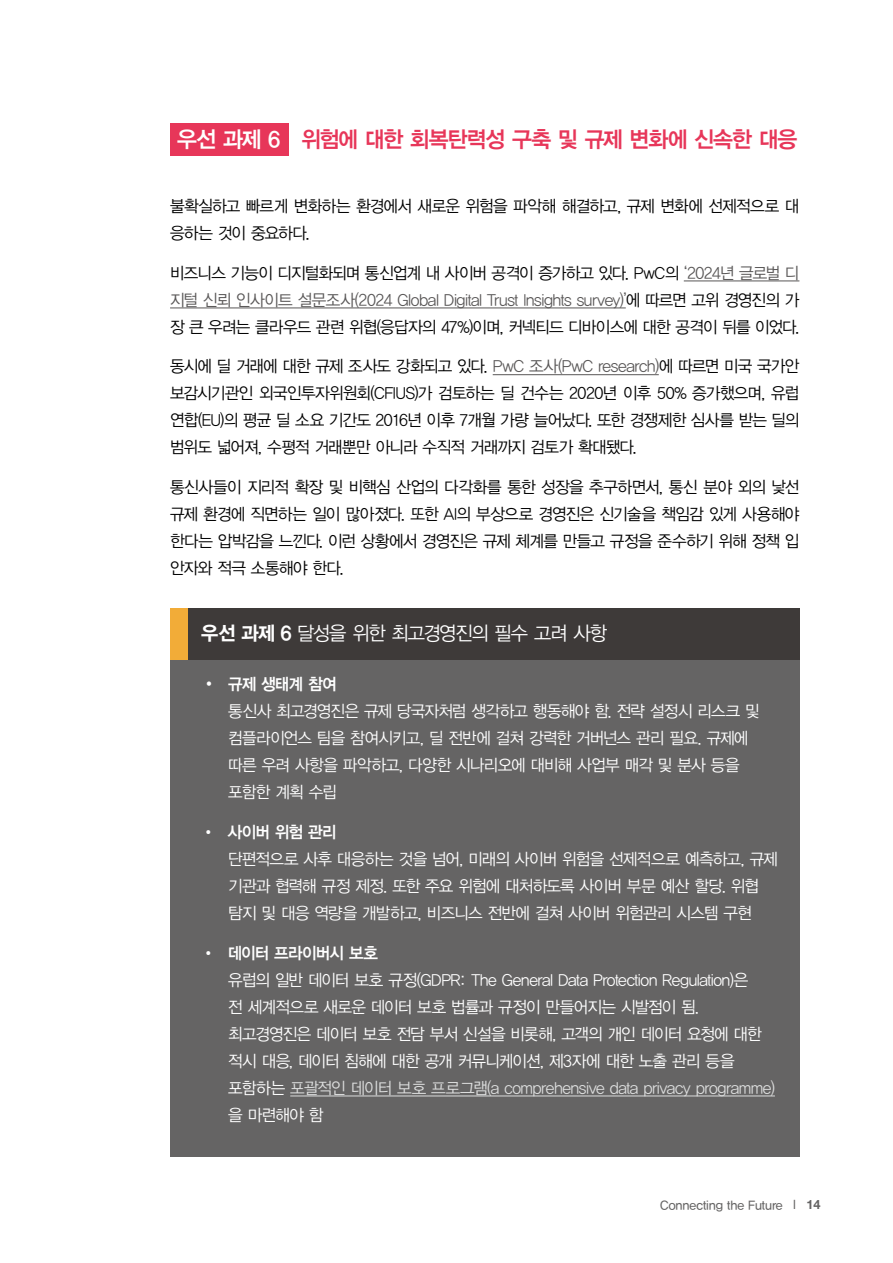
<style>
.page{position:relative;width:893px;height:1263px;background:#fff}
.page>*{position:absolute;margin:0;border:0;box-sizing:border-box;transform-origin:0 0}
.t1{font:22.5px "YDVYGO34";letter-spacing:-.05em;color:#e73659;scale:.96 1}
.t2{font:19.5px "YDVYGO32";letter-spacing:-.06em;color:#fff;scale:.96 1}
.t3{font:16.5px/27px "YDVYGO32";letter-spacing:-.045em;color:#000;text-align:justify;scale:.96 1}
.t4{font:16.5px/27px "YDVYGO32";letter-spacing:-.04em;color:#fff;scale:.96 1}
.t5{font:16.5px "YDVYGO34";letter-spacing:-.05em;color:#fff;scale:.96 1}
.t6{font:12.75px "YDVYGO33";letter-spacing:-.01em;color:#656464}
.s1{color:#fff}
.s2{color:#595757}
.s3{font-family:"YDVYGO35"}
.s4{font-size:18px}
.s5{color:#dcdddd}
.s6{font-family:"Helvetica Neue LT Pro"}
.s7{font-family:"Helvetica Neue LT Pro";font-weight:700}
</style>
<div class="page">
<div style="left:170px;top:123px;width:118px;height:33px;background:#e73659"></div>
<hr style="left:684px;top:281px;width:115px;height:1px;background:#595757">
<hr style="left:170px;top:308px;width:456px;height:1px;background:#595757">
<hr style="left:493px;top:374px;width:166px;height:1px;background:#595757">
<div style="left:170px;top:610px;width:629px;height:547px;background:#656464"></div>
<div style="left:170px;top:608px;width:629px;height:51px;background:#3e3a39"></div>
<hr style="left:290px;top:1096px;width:485px;height:1px;background:#dcdddd">
<div style="left:170px;top:608px;width:17px;height:51px;background:#f2ac38"></div>
<h1 class="t1" style="left:177px;top:124px;width:647px"><span class="s1">우선 과제 6</span> 위험에 대한 회복탄력성 구축 및 규제 변화에 신속한 대응</h1>
<p class="t3" style="left:170px;top:191px;width:657px">불확실하고 빠르게 변화하는 환경에서 새로운 위험을 파악해 해결하고, 규제 변화에 선제적으로 대 응하는 것이 중요하다.</p>
<p class="t3" style="left:170px;top:258px;width:657px">비즈니스 기능이 디지털화되며 통신업계 내 사이버 공격이 증가하고 있다. PwC의 <span class="s2">‘2024년 글로벌 디 지털 신뢰 인사이트 설문조사(2024 Global Digital Trust Insights survey)’</span>에 따르면 고위 경영진의 가 장 큰 우려는 클라우드 관련 위협(응답자의 47%)이며, 커넥티드 디바이스에 대한 공격이 뒤를 이었다.</p>
<p class="t3" style="left:170px;top:352px;width:657px">동시에 딜 거래에 대한 규제 조사도 강화되고 있다. <span class="s2">PwC 조사(PwC research)</span>에 따르면 미국 국가안 보감시기관인 외국인투자위원회(CFIUS)가 검토하는 딜 건수는 2020년 이후 50% 증가했으며, 유럽 연합(EU)의 평균 딜 소요 기간도 2016년 이후 7개월 가량 늘어났다. 또한 경쟁제한 심사를 받는 딜의 범위도 넓어져, 수평적 거래뿐만 아니라 수직적 거래까지 검토가 확대됐다.</p>
<p class="t3" style="left:170px;top:473px;width:657px">통신사들이 지리적 확장 및 비핵심 산업의 다각화를 통한 성장을 추구하면서, 통신 분야 외의 낯선 규제 환경에 직면하는 일이 많아졌다. 또한 AI의 부상으로 경영진은 신기술을 책임감 있게 사용해야 한다는 압박감을 느낀다. 이런 상황에서 경영진은 규제 체계를 만들고 규정을 준수하기 위해 정책 입 안자와 적극 소통해야 한다.</p>
<p class="t2" style="left:201px;top:620px;width:424px"><span class="s3">우선 과제 6</span> 달성을 위한 최고경영진의 필수 고려 사항</p>
<p class="t5" style="left:201px;top:673px;width:143px"><span class="s4">•</span> 규제 생태계 참여</p>
<p class="t4" style="left:228px;top:696px;width:555px">통신사 최고경영진은 규제 당국자처럼 생각하고 행동해야 함. 전략 설정시 리스크 및 컴플라이언스 팀을 참여시키고, 딜 전반에 걸쳐 강력한 거버넌스 관리 필요. 규제에 따른 우려 사항을 파악하고, 다양한 시나리오에 대비해 사업부 매각 및 분사 등을 포함한 계획 수립</p>
<p class="t5" style="left:201px;top:821px;width:143px">• 사이버 위험 관리</p>
<p class="t4" style="left:228px;top:844px;width:574px">단편적으로 사후 대응하는 것을 넘어, 미래의 사이버 위험을 선제적으로 예측하고, 규제 기관과 협력해 규정 제정. 또한 주요 위험에 대처하도록 사이버 부문 예산 할당. 위협 탐지 및 대응 역량을 개발하고, 비즈니스 전반에 걸쳐 사이버 위험관리 시스템 구현</p>
<p class="t5" style="left:201px;top:941px;width:186px">• 데이터 프라이버시 보호</p>
<p class="t4" style="left:228px;top:965px;width:571px">유럽의 일반 데이터 보호 규정(GDPR: The General Data Protection Regulation)은<br>전 세계적으로 새로운 데이터 보호 법률과 규정이 만들어지는 시발점이 됨. 최고경영진은 데이터 보호 전담 부서 신설을 비롯해, 고객의 개인 데이터 요청에 대한 적시 대응, 데이터 침해에 대한 공개 커뮤니케이션, 제3자에 대한 노출 관리 등을 포함하는 <span class="s5">포괄적인 데이터 보호 프로그램(a comprehensive data privacy programme) </span>을 마련해야 함</p>
<p class="t6" style="left:660px;top:1197px;width:162px">Connecting the Future <span class="s6">l</span> <span class="s7">14</span></p>
</div>
